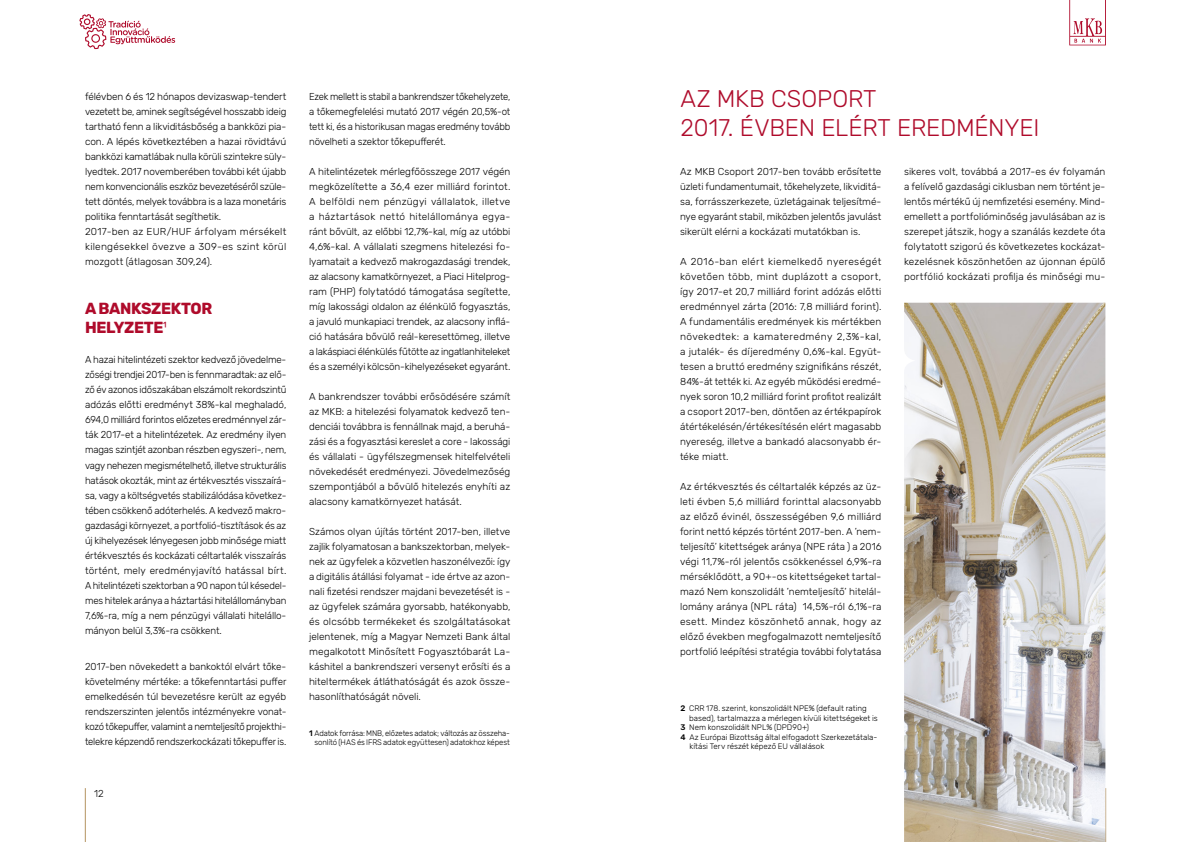
<style>
.page{position:relative;width:1191px;height:842px;background:#fff}
.page>*{position:absolute;margin:0;border:0;box-sizing:border-box;transform-origin:0 0}
.t1{font:300 24px/28.8px "Rubik";letter-spacing:-.01em;color:#af0b2b}
.t2{font:700 16px/19.2px "Rubik";letter-spacing:-.02em;color:#af0b2b}
.t3{font:300 10px/15px "Rubik";letter-spacing:-.01em;color:#000;text-align:justify}
.t4{font:300 10px/15px "Rubik";letter-spacing:-.01em;color:#000;text-align:justify;scale:.95 1}
.t5{font:300 8px "Rubik";letter-spacing:-.005em;color:#000}
.t6{font:300 8px/9.6px "Rubik";letter-spacing:-.005em;color:#000;text-align:right;scale:.96 1}
.s1{font-weight:300}
.s2{font-weight:500}
</style>
<div class="page">
<hr style="left:85px;top:788px;width:1px;height:54px;background:#b49360">
<hr style="left:1105px;top:788px;width:1px;height:54px;background:#b49360">
<svg style="left:1069px;top:0;width:37px;height:45px"></svg>
<svg style="left:79px;top:14px;width:96px;height:35px"></svg>
<img style="left:904px;top:303px;width:201px;height:539px">
<p class="t3" style="left:85px;top:89px;width:203px;text-align:left">félévben 6 és 12 hónapos devizaswap-tendert vezetett be, aminek segítségével hosszabb ideig tartható fenn a likviditásbőség a bankközi pia&shy;con. A lépés következtében a hazai rövidtávú bankközi kamatlábak nulla körüli szintekre sül - lyedtek. 2017 novemberében további két újabb nem konvencionális eszköz bevezetéséről szüle&shy;tett döntés, melyek továbbra is a laza monetáris politika fenntartását segíthetik.<br>2017-ben az EUR/HUF árfolyam mérsékelt kilengésekkel övezve a 309-es szint körül mozgott (átlagosan 309,24).</p>
<h2 class="t2" style="left:85px;top:300px;width:129px">A BANKSZEKTOR<br>HELYZETE<span class="s1">1</span></h2>
<p class="t3" style="left:85px;top:353px;width:203px">A hazai hitelintézeti szektor kedvező jövedelme&shy;zőségi trendjei 2017-ben is fennmaradtak: az elő&shy;ző év azonos időszakában elszámolt rekordszintű adózás előtti eredményt 38%-kal meghaladó, 694,0 milliárd forintos előzetes eredménnyel zár&shy;ták 2017-et a hitelintézetek. Az eredmény ilyen magas szintjét azonban részben egyszeri-, nem, vagy nehezen megismételhető, illetve strukturális hatások okozták, mint az értékvesztés visszaírá&shy;sa, vagy a költségvetés stabilizálódása következ&shy;tében csökkenő adóterhelés. A kedvező makro&shy;gazdasági környezet, a portfolió-tisztítások és az új kihelyezések lényegesen jobb minősége miatt értékvesztés és kockázati céltartalék visszaírás történt, mely eredményjavító hatással bírt.<br>A hitelintézeti szektorban a 90 napon túl késedel&shy;mes hitelek aránya a háztartási hitelállományban 7,6%-ra, míg a nem pénzügyi vállalati hitelállo&shy;mányon belül 3,3%-ra csökkent.</p>
<p class="t3" style="left:85px;top:659px;width:203px">2017-ben növekedett a bankoktól elvárt tőke&shy;követelmény mértéke: a tőkefenntartási puffer emelkedésén túl bevezetésre került az egyéb rendszerszinten jelentős intézményekre vonat&shy;kozó tőkepuffer, valamint a nemteljesítő projekthi&shy;telekre képzendő rendszerkockázati tőkepuffer is.</p>
<p class="t3" style="left:94px;top:787px;width:11px">12</p>
<p class="t4" style="left:309px;top:89px;width:213px">Ezek mellett is stabil a bankrendszer tőkehelyzete, a tőkemegfelelési mutató 2017 végén 20,5%-ot tett ki, és a historikusan magas eredmény tovább növelheti a szektor tőkepufferét.</p>
<p class="t3" style="left:309px;top:164px;width:203px">A hitelintézetek mérlegfőösszege 2017 végén megközelítette a 36,4 ezer milliárd forintot.<br>A belföldi nem pénzügyi vállalatok, illetve a háztartások nettó hitelállománya egya&shy;ránt bővült, az előbbi 12,7%-kal, míg az utóbbi 4,6%-kal. A vállalati szegmens hitelezési fo&shy;lyamatait a kedvező makrogazdasági trendek, az alacsony kamatkörnyezet, a Piaci Hitelprog&shy;ram (PHP) folytatódó támogatása segítette, míg lakossági oldalon az élénkülő fogyasztás, a javuló munkapiaci trendek, az alacsony inflá&shy;ció hatására bővülő reál-keresettömeg, illetve a lakáspiaci élénkülés fűtötte az ingatlanhiteleket és a személyi kölcsön-kihelyezéseket egyaránt.</p>
<p class="t3" style="left:309px;top:389px;width:203px">A bankrendszer további erősödésére számít az MKB: a hitelezési folyamatok kedvező ten&shy;denciái továbbra is fennállnak majd, a beruhá&shy;zási és a fogyasztási kereslet a core - lakossági és vállalati - ügyfélszegmensek hitelfelvételi növekedését eredményezi. Jövedelmezőség szempontjából a bővülő hitelezés enyhíti az alacsony kamatkörnyezet hatását.</p>
<p class="t3" style="left:309px;top:524px;width:203px">Számos olyan újítás történt 2017-ben, illetve zajlik folyamatosan a bankszektorban, melyek&shy;nek az ügyfelek a közvetlen haszonélvezői: így a digitális átállási folyamat - ide értve az azon&shy;nali fizetési rendszer majdani bevezetését is - az ügyfelek számára gyorsabb, hatékonyabb, és olcsóbb termékeket és szolgáltatásokat jelentenek, míg a Magyar Nemzeti Bank által megalkotott Minősített Fogyasztóbarát La&shy;káshitel a bankrendszeri versenyt erősíti és a hiteltermékek átláthatóságát és azok össze&shy;hasonlíthatóságát növeli.</p>
<p class="t6" style="left:309px;top:728px;width:211px"><span class="s2">1</span> Adatok forrása: MNB, előzetes adatok; változás az összeha&shy;sonlító (HAS és IFRS adatok együttesen) adatokhoz képest</p>
<h1 class="t1" style="left:680px;top:85px;width:360px">AZ MKB CSOPORT<br>2017. ÉVBEN ELÉRT EREDMÉNYEI</h1>
<p class="t3" style="left:680px;top:164px;width:203px">Az MKB Csoport 2017-ben tovább erősítette üzleti fundamentumait, tőkehelyzete, likviditá&shy;sa, forrásszerkezete, üzletágainak teljesítmé&shy;nye egyaránt stabil, miközben jelentős javulást sikerült elérni a kockázati mutatókban is.</p>
<p class="t3" style="left:680px;top:254px;width:203px">A 2016-ban elért kiemelkedő nyereségét követően több, mint duplázott a csoport, így 2017-et 20,7 milliárd forint adózás előtti eredménnyel zárta (2016: 7,8 milliárd forint).<br>A fundamentális eredmények kis mértékben növekedtek: a kamateredmény 2,3%-kal, a jutalék- és díjeredmény 0,6%-kal. Együt&shy;tesen a bruttó eredmény szignifikáns részét, 84%-át tették ki. Az egyéb működési eredmé&shy;nyek soron 10,2 milliárd forint profitot realizált a csoport 2017-ben, döntően az értékpapírok átértékelésén/értékesítésén elért magasabb nyereség, illetve a bankadó alacsonyabb ér&shy;téke miatt.</p>
<p class="t3" style="left:680px;top:479px;width:203px">Az értékvesztés és céltartalék képzés az üz&shy;leti évben 5,6 milliárd forinttal alacsonyabb az előző évinél, összességében 9,6 milliárd forint nettó képzés történt 2017-ben. A ’nem&shy;teljesítő’ kitettségek aránya (NPE ráta ) a 2016 végi 11,7%-ról jelentős csökkenéssel 6,9%-ra mérséklődött, a 90+-os kitettségeket tartal&shy;mazó Nem konszolidált ’nemteljesítő’ hitelál&shy;lomány aránya (NPL ráta) 14,5%-ról 6,1%-ra esett. Mindez köszönhető annak, hogy az előző években megfogalmazott nemteljesítő portfolió leépítési stratégia további folytatása</p>
<p class="t5" style="left:680px;top:704px;width:188px"><span class="s2">2</span> CRR 178. szerint, konszolidált NPE% (default rating</p>
<p class="t5" style="left:689px;top:713px;width:190px">based), tartalmazza a mérlegen kívüli kitettségeket is</p>
<p class="t5" style="left:680px;top:723px;width:130px"><span class="s2">3</span> Nem konszolidált NPL% (DPD90+)</p>
<p class="t5" style="left:680px;top:732px;width:198px"><span class="s2">4</span> Az Európai Bizottság által elfogadott Szerkezetátala-</p>
<p class="t5" style="left:689px;top:742px;width:136px">kítási Terv részét képező EU vállalások</p>
<p class="t3" style="left:904px;top:164px;width:203px">sikeres volt, továbbá a 2017-es év folyamán a felívelő gazdasági ciklusban nem történt je&shy;lentős mértékű új nemfizetési esemény. Mind&shy;emellett a portfolióminőség javulásában az is szerepet játszik, hogy a szanálás kezdete óta folytatott szigorú és következetes kockázat&shy;kezelésnek köszönhetően az újonnan épülő portfólió kockázati profilja és minőségi mu-</p>
</div>
